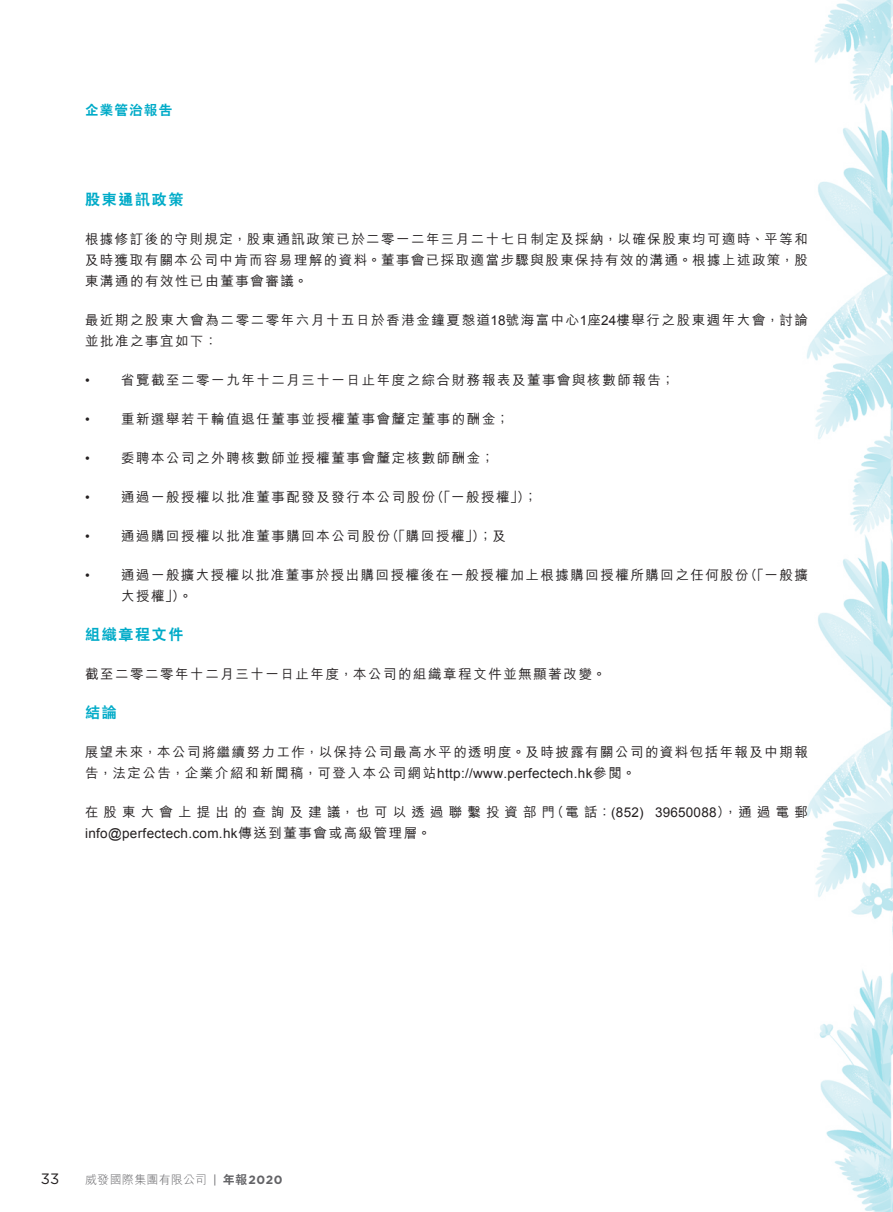
<style>
.page{position:relative;width:893px;height:1212px;background:#fff}
.page>*{position:absolute;margin:0;border:0;box-sizing:border-box;transform-origin:0 0}
._04___H2{font:800 15px "C Hei 2 HK";letter-spacing:.115em;color:#00abc8}
.t1{font:15px "Gotham";color:#231f20}
._01_Body_Text{font:500 13.5px/21px "M Hei HK";letter-spacing:.115em;color:#231f20}
._07_IN0{font:500 13.5px "M Hei HK";letter-spacing:.115em;color:#231f20}
._01_Body_Text-2{font:500 13.5px/21px "M Hei HK";letter-spacing:.38em;color:#231f20}
._01_Body_Text-3{font:13.5px "Arial";letter-spacing:.015em;color:#231f20}
.t2{font:800 13.5px "C Hei 2 HK";letter-spacing:.095em;color:#00abc8}
._07_IN0-2{font:13.5px "Arial";color:#231f20}
.t3{font:300 12px "M Hei HK";letter-spacing:.02em;color:#636366}
.t4{font:700 12px "Gotham";color:#636366}
.t5{font:12px "Gotham";color:#636366}
.s1{font-family:"Arial";font-weight:400}
.s2{font-family:"M Hei HK";font-weight:500}
.s3{font-family:"C Hei 2 HK";font-weight:800}
</style>
<div class="page">
<img style="left:806px;top:0;width:87px;height:1212px">
<p class="t2" style="left:85px;top:101px;width:89px">企業管治報告</p>
<p class="_04___H2" style="left:85px;top:189px;width:100px">股東通訊政策</p>
<p class="_01_Body_Text" style="left:85px;top:227px;width:724px;text-align:justify">根據修訂後的守則規定，股東通訊政策已於二零一二年三月二十七日制定及採納，以確保股東均可適時、平等和及時獲取有關本公司中肯而容易理解的資料。董事會已採取適當步驟與股東保持有效的溝通。根據上述政策，股東溝通的有效性已由董事會審議。</p>
<p class="_01_Body_Text" style="left:85px;top:308px;width:724px">最近期之股東大會為二零二零年六月十五日於香港金鐘夏慤道<span class="s1">18</span>號海富中心座<span class="s1">1 24</span>樓舉行之股東週年大會，討論並批准之事宜如下：</p>
<p class="_07_IN0" style="left:121px;top:370px;width:555px">省覽截至二零一九年十二月三十一日止年度之綜合財務報表及董事會與核數師報告;</p>
<p class="_07_IN0-2" style="left:85px;top:371px;width:6px">•</p>
<p class="_07_IN0-2" style="left:85px;top:410px;width:6px">•</p>
<p class="_07_IN0" style="left:121px;top:409px;width:390px">重新選舉若干輪值退任董事並授權董事會釐定董事的酬金;</p>
<p class="_07_IN0-2" style="left:85px;top:449px;width:6px">•</p>
<p class="_07_IN0" style="left:121px;top:448px;width:375px">委聘本公司之外聘核數師並授權董事會釐定核數師酬金;</p>
<p class="_07_IN0-2" style="left:85px;top:488px;width:6px">•</p>
<p class="_07_IN0" style="left:430px;top:487px;width:108px">（「一般授權 ;(「</p>
<p class="_07_IN0" style="left:121px;top:487px;width:316px">通過一般授權以批准董事配發及發行本公司股份</p>
<p class="_07_IN0-2" style="left:85px;top:527px;width:6px">•</p>
<p class="_07_IN0" style="left:121px;top:526px;width:271px">通過購回授權以批准董事購回本公司股份</p>
<p class="_07_IN0" style="left:385px;top:526px;width:122px">（「購回授權」）；及</p>
<p class="_07_IN0-2" style="left:85px;top:566px;width:6px">•</p>
<p class="_07_IN0" style="left:121px;top:565px;width:629px">通過一般擴大授權以批准董事於授出購回授權後在一般授權加上根據購回授權所購回之任何股份</p>
<p class="_07_IN0" style="left:744px;top:565px;width:66px">（「一般擴</p>
<p class="_07_IN0" style="left:121px;top:586px;width:73px">大授權 。(「</p>
<p class="_04___H2" style="left:85px;top:624px;width:100px">組織章程文件</p>
<p class="_01_Body_Text" style="left:85px;top:662px;width:522px">截至二零二零年十二月三十一日止年度，本公司的組織章程文件並無顯著改變。</p>
<p class="_04___H2" style="left:85px;top:702px;width:33px">結論</p>
<p class="_01_Body_Text" style="left:85px;top:740px;width:724px">展望未來，本公司將繼續努力工作，以保持公司最高水平的透明度。及時披露有關公司的資料包括年報及中期報告，法定公告，企業介紹和新聞稿，可登入本公司網站<span class="s1">http://www.perfectech.hk</span>參閱。</p>
<p class="_01_Body_Text-3" style="left:655px;top:803px;width:154px">39650088 <span class="s2">，） 通過電郵</span></p>
<p class="_01_Body_Text-2" style="left:85px;top:800px;width:472px">在股東大會上提出的查詢及建議，也可以透過聯繫投資部門<span class="s1">info@perfectech.com.hk</span>傳送到董事會或高級管理層。</p>
<p class="_01_Body_Text-3" style="left:550px;top:803px;width:95px"><span class="s2">（電話：</span>(852)</p>
<p class="t1" style="left:41px;top:1168px;width:20px">33</p>
<p class="t3" style="left:85px;top:1171px;width:123px">威發國際集團有限公司</p>
<p class="t5" style="left:213px;top:1172px;width:5px">|</p>
<p class="t4" style="left:223px;top:1171px;width:61px"><span class="s3">年報</span>2020</p>
</div>
